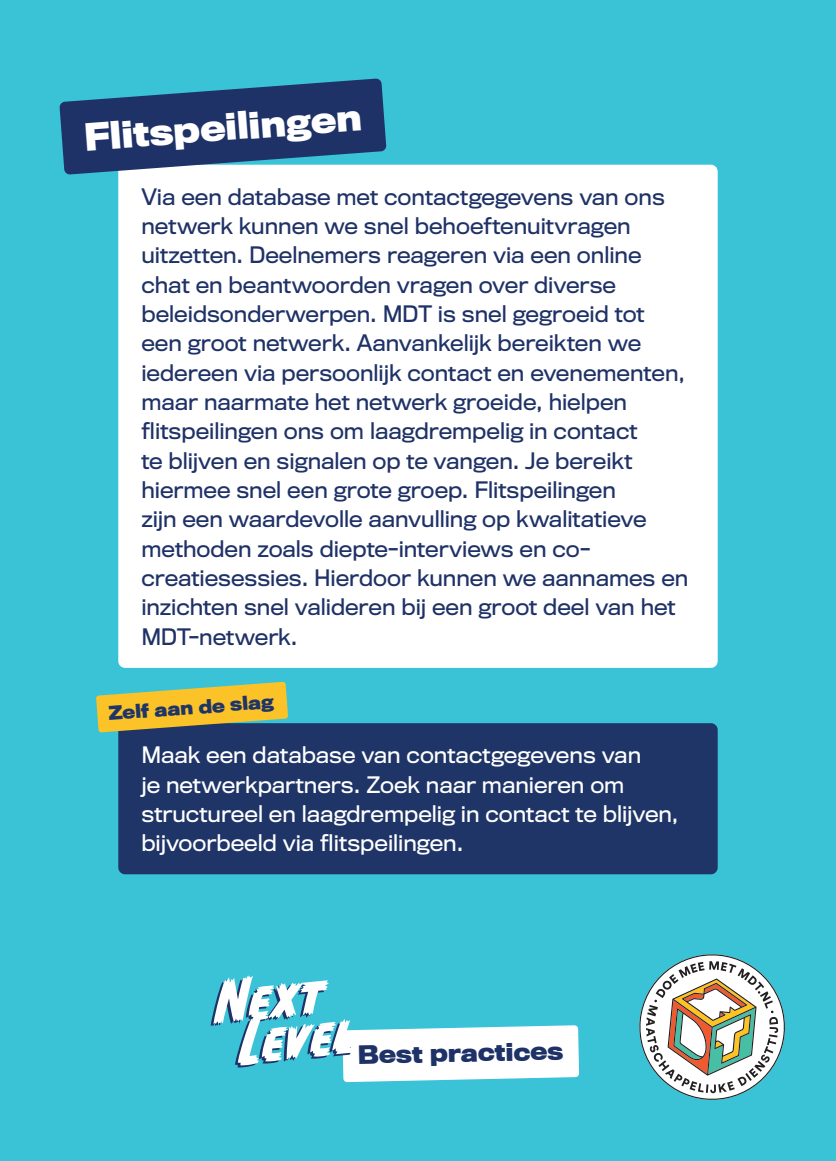
<style>
.page{position:relative;width:836px;height:1161px;background:#3ac2d7}
.page>*{position:absolute;margin:0;border:0;box-sizing:border-box;transform-origin:0 0}
.t1{font:700 35.1px "Titling Gothic FB";color:#fff}
.t2{font:700 23.4px "Titling Gothic FB";color:#1f3267}
.t3{font:21.15px/29.2px "Titling Gothic FB";color:#1f3267}
.t4{font:21.15px/29.2px "Titling Gothic FB";color:#fff}
.t5{font:700 17.78px "Titling Gothic FB";color:#1f3567}
</style>
<div class="page">
<div style="left:118px;top:165px;width:599px;height:503px;background:#fff;border-radius:7px"></div>
<div style="left:118px;top:723px;width:599px;height:151px;background:#1f3567;border-radius:7px"></div>
<svg style="left:59px;top:78px;width:327px;height:97px"></svg>
<svg style="left:96px;top:682px;width:192px;height:50px"></svg>
<svg style="left:639px;top:954px;width:146px;height:146px"></svg>
<svg style="left:210px;top:975px;width:369px;height:107px"></svg>
<h1 class="t1" style="left:83px;top:115px;width:279px;rotate:-4deg">Flitspeilingen</h1>
<p class="t3" style="left:141px;top:182px;width:548px">Via een database met contactgegevens van ons netwerk kunnen we snel behoeftenuitvragen uitzetten. Deelnemers reageren via een online chat en beantwoorden vragen over diverse beleidsonderwerpen. MDT is snel gegroeid tot een groot netwerk. Aanvankelijk bereikten we iedereen via persoonlijk contact en evenementen, maar naarmate het netwerk groeide, hielpen flitspeilingen ons om laagdrempelig in contact<br>te blijven en signalen op te vangen. Je bereikt hiermee snel een grote groep. Flitspeilingen<br>zijn een waardevolle aanvulling op kwalitatieve methoden zoals diepte-interviews en co&shy;creatiesessies. Hierdoor kunnen we aannames en inzichten snel valideren bij een groot deel van het MDT-netwerk.</p>
<p class="t5" style="left:108px;top:702px;width:167px;rotate:-4deg">Zelf aan de slag</p>
<p class="t4" style="left:141px;top:740px;width:538px">Maak een database van contactgegevens van<br>je netwerkpartners. Zoek naar manieren om structureel en laagdrempelig in contact te blijven, bijvoorbeeld via flitspeilingen.</p>
<p class="t2" style="left:358px;top:1039px;width:207px;rotate:-1deg">Best practices</p>
</div>
